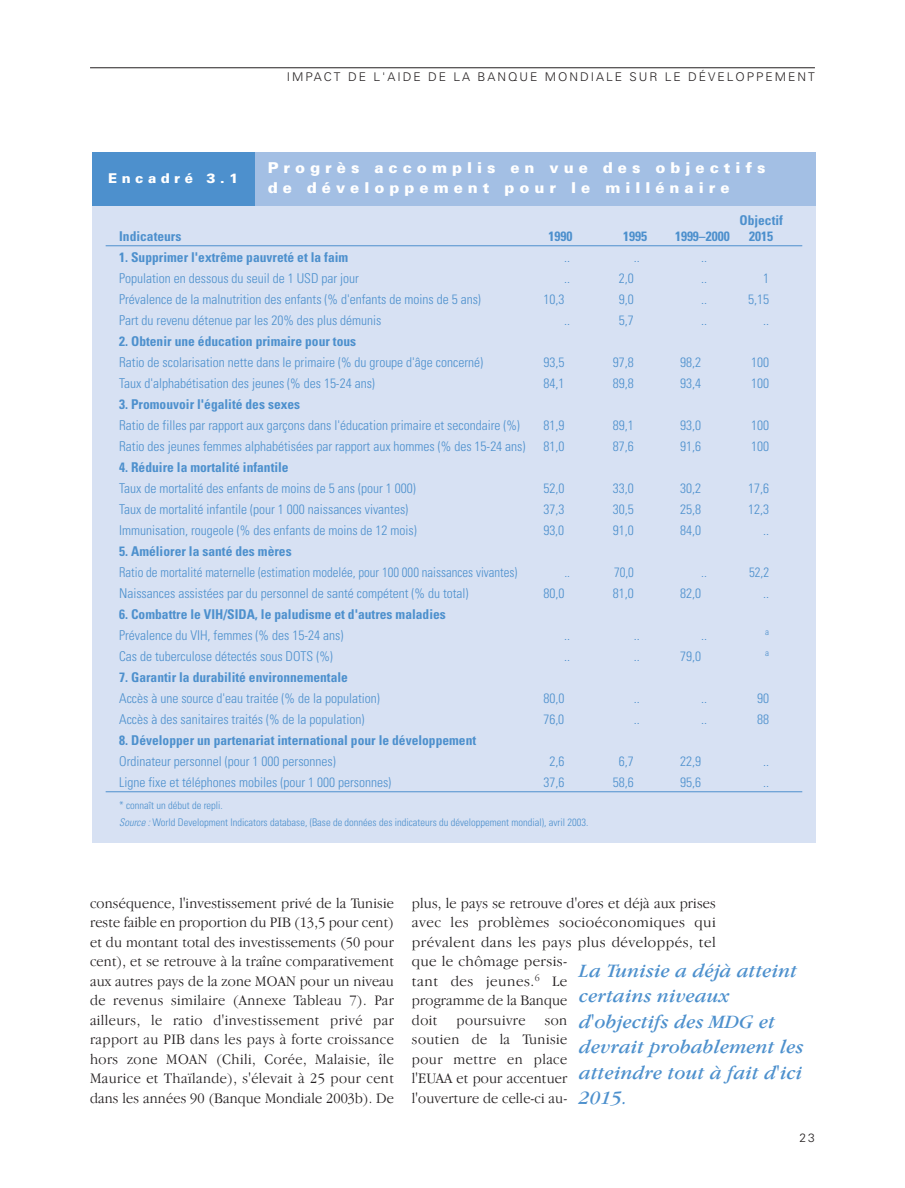
<style>
.page{position:relative;width:905px;height:1188px;background:#fff}
.page>*{position:absolute;margin:0;border:0;box-sizing:border-box;transform-origin:0 0}
.t1{font:italic 19.5px/25.5px "Garamond IT Cby BT";letter-spacing:.01em;color:#4d90cd}
.t2{font:300 15px/19.5px "Garamond IT Cby BT";letter-spacing:.025em;color:#231f20;text-align:justify;scale:.95 1}
.t3{font:900 15px/19.5px "Univers";letter-spacing:.335em;color:#fff}
.t4{font:300 condensed 13.5px "Univers";color:#4d90cd}
.t5{font:700 condensed 13.5px "Univers";color:#4d90cd}
.t6{font:300 condensed 13.5px "Univers";color:#4d90cd;scale:.95 1}
.t7{font:900 13.5px "Univers";letter-spacing:.335em;color:#fff}
.t8{font:300 12px "Univers";letter-spacing:.165em;color:#231f20}
.t9{font:300 condensed 10.5px/16.5px "Univers";color:#4d90cd}
.t10{font:300 condensed 8.85px "Univers";color:#4d90cd}
.s1{font-style:italic}
</style>
<div class="page">
<hr style="left:90px;top:67px;width:724px;height:1px;background:#231f20">
<div style="left:92px;top:201px;width:723px;height:642px;background:#d7e1f3"></div>
<hr style="left:106px;top:245px;width:696px;height:1px;background:#4d90cd">
<hr style="left:106px;top:791px;width:696px;height:1px;background:#4d90cd">
<div style="left:92px;top:152px;width:724px;height:54px;background:#a3bfe4"></div>
<div style="left:92px;top:152px;width:162px;height:54px;background:#4d90cd"></div>
<p class="t7" style="left:108px;top:173px;width:131px">Encadré 3.1</p>
<p class="t8" style="left:287px;top:72px;width:529px">IMPACT DE L'AIDE DE LA BANQUE MONDIALE SUR LE DÉVELOPPEMENT</p>
<p class="t3" style="left:268px;top:160px;width:499px">Progrès accomplis en vue des objectifs de développement pour le millénaire</p>
<p class="t5" style="left:739px;top:215px;width:45px">Objectif</p>
<p class="t5" style="left:119px;top:231px;width:64px">Indicateurs</p>
<p class="t5" style="left:548px;top:231px;width:25px">1990</p>
<p class="t5" style="left:623px;top:231px;width:25px">1995</p>
<p class="t5" style="left:675px;top:231px;width:56px">1999–2000</p>
<p class="t5" style="left:749px;top:231px;width:25px">2015</p>
<p class="t5" style="left:119px;top:252px;width:231px">1. Supprimer l'extrême pauvreté et la faim</p>
<p class="t4" style="left:564px;top:252px;width:7px">..</p>
<p class="t4" style="left:634px;top:252px;width:7px">..</p>
<p class="t4" style="left:701px;top:252px;width:7px">..</p>
<p class="t4" style="left:119px;top:273px;width:241px">Population en dessous du seuil de 1 USD par jour</p>
<p class="t4" style="left:564px;top:273px;width:7px">..</p>
<p class="t4" style="left:619px;top:273px;width:16px">2,0</p>
<p class="t4" style="left:701px;top:273px;width:7px">..</p>
<p class="t4" style="left:763px;top:273px;width:7px">1</p>
<p class="t4" style="left:119px;top:294px;width:363px">Prévalence de la malnutrition des enfants (% d'enfants de moins de 5 ans)</p>
<p class="t4" style="left:543px;top:294px;width:22px">10,3</p>
<p class="t4" style="left:619px;top:294px;width:16px">9,0</p>
<p class="t4" style="left:701px;top:294px;width:7px">..</p>
<p class="t4" style="left:748px;top:294px;width:22px">5,15</p>
<p class="t4" style="left:119px;top:315px;width:264px">Part du revenu détenue par les 20% des plus démunis</p>
<p class="t4" style="left:564px;top:315px;width:7px">..</p>
<p class="t4" style="left:619px;top:315px;width:16px">5,7</p>
<p class="t4" style="left:701px;top:315px;width:7px">..</p>
<p class="t4" style="left:763px;top:315px;width:7px">..</p>
<p class="t5" style="left:119px;top:336px;width:238px">2. Obtenir une éducation primaire pour tous</p>
<p class="t4" style="left:119px;top:357px;width:365px">Ratio de scolarisation nette dans le primaire (% du groupe d'âge concerné)</p>
<p class="t4" style="left:543px;top:357px;width:22px">93,5</p>
<p class="t4" style="left:613px;top:357px;width:22px">97,8</p>
<p class="t4" style="left:680px;top:357px;width:22px">98,2</p>
<p class="t4" style="left:751px;top:357px;width:19px">100</p>
<p class="t4" style="left:119px;top:378px;width:257px">Taux d'alphabétisation des jeunes (% des 15-24 ans)</p>
<p class="t4" style="left:543px;top:378px;width:22px">84,1</p>
<p class="t4" style="left:613px;top:378px;width:22px">89,8</p>
<p class="t4" style="left:680px;top:378px;width:22px">93,4</p>
<p class="t4" style="left:751px;top:378px;width:19px">100</p>
<p class="t5" style="left:119px;top:399px;width:183px">3. Promouvoir l'égalité des sexes</p>
<p class="t4" style="left:119px;top:420px;width:402px">Ratio de filles par rapport aux garçons dans l'éducation primaire et secondaire (%)</p>
<p class="t4" style="left:543px;top:420px;width:22px">81,9</p>
<p class="t4" style="left:613px;top:420px;width:22px">89,1</p>
<p class="t4" style="left:680px;top:420px;width:22px">93,0</p>
<p class="t4" style="left:751px;top:420px;width:19px">100</p>
<p class="t4" style="left:119px;top:441px;width:408px">Ratio des jeunes femmes alphabétisées par rapport aux hommes (% des 15-24 ans)</p>
<p class="t4" style="left:543px;top:441px;width:22px">81,0</p>
<p class="t4" style="left:613px;top:441px;width:22px">87,6</p>
<p class="t4" style="left:680px;top:441px;width:22px">91,6</p>
<p class="t4" style="left:751px;top:441px;width:19px">100</p>
<p class="t5" style="left:119px;top:462px;width:171px">4. Réduire la mortalité infantile</p>
<p class="t4" style="left:119px;top:483px;width:298px">Taux de mortalité des enfants de moins de 5 ans (pour 1 000)</p>
<p class="t4" style="left:543px;top:483px;width:22px">52,0</p>
<p class="t4" style="left:613px;top:483px;width:22px">33,0</p>
<p class="t4" style="left:680px;top:483px;width:22px">30,2</p>
<p class="t4" style="left:748px;top:483px;width:22px">17,6</p>
<p class="t4" style="left:119px;top:504px;width:290px">Taux de mortalité infantile (pour 1 000 naissances vivantes)</p>
<p class="t4" style="left:543px;top:504px;width:22px">37,3</p>
<p class="t4" style="left:613px;top:504px;width:22px">30,5</p>
<p class="t4" style="left:680px;top:504px;width:22px">25,8</p>
<p class="t4" style="left:748px;top:504px;width:22px">12,3</p>
<p class="t4" style="left:119px;top:525px;width:299px">Immunisation, rougeole (% des enfants de moins de 12 mois)</p>
<p class="t4" style="left:543px;top:525px;width:22px">93,0</p>
<p class="t4" style="left:613px;top:525px;width:22px">91,0</p>
<p class="t4" style="left:680px;top:525px;width:22px">84,0</p>
<p class="t4" style="left:763px;top:525px;width:7px">..</p>
<p class="t5" style="left:119px;top:546px;width:174px">5. Améliorer la santé des mères</p>
<p class="t6" style="left:119px;top:567px;width:420px">Ratio de mortalité maternelle (estimation modelée, pour 100 000 naissances vivantes)</p>
<p class="t6" style="left:564px;top:567px;width:7px">..</p>
<p class="t6" style="left:614px;top:567px;width:22px">70,0</p>
<p class="t6" style="left:701px;top:567px;width:7px">..</p>
<p class="t6" style="left:749px;top:567px;width:22px">52,2</p>
<p class="t4" style="left:119px;top:588px;width:351px">Naissances assistées par du personnel de santé compétent (% du total)</p>
<p class="t4" style="left:543px;top:588px;width:22px">80,0</p>
<p class="t4" style="left:613px;top:588px;width:22px">81,0</p>
<p class="t4" style="left:680px;top:588px;width:22px">82,0</p>
<p class="t4" style="left:763px;top:588px;width:7px">..</p>
<p class="t5" style="left:119px;top:609px;width:328px">6. Combattre le VIH/SIDA, le paludisme et d'autres maladies</p>
<p class="t4" style="left:119px;top:630px;width:226px">Prévalence du VIH, femmes (% des 15-24 ans)</p>
<p class="t4" style="left:564px;top:630px;width:7px">..</p>
<p class="t4" style="left:634px;top:630px;width:7px">..</p>
<p class="t4" style="left:701px;top:630px;width:7px">..</p>
<p class="t10" style="left:765px;top:629px;width:5px">a</p>
<p class="t4" style="left:119px;top:651px;width:215px">Cas de tuberculose détectés sous DOTS (%)</p>
<p class="t4" style="left:564px;top:651px;width:7px">..</p>
<p class="t4" style="left:634px;top:651px;width:7px">..</p>
<p class="t4" style="left:680px;top:651px;width:22px">79,0</p>
<p class="t10" style="left:765px;top:650px;width:5px">a</p>
<p class="t5" style="left:119px;top:672px;width:230px">7. Garantir la durabilité environnementale</p>
<p class="t4" style="left:119px;top:693px;width:262px">Accès à une source d'eau traitée (% de la population)</p>
<p class="t4" style="left:543px;top:693px;width:22px">80,0</p>
<p class="t4" style="left:634px;top:693px;width:7px">..</p>
<p class="t4" style="left:701px;top:693px;width:7px">..</p>
<p class="t4" style="left:757px;top:693px;width:13px">90</p>
<p class="t4" style="left:119px;top:714px;width:247px">Accès à des sanitaires traités (% de la population)</p>
<p class="t4" style="left:543px;top:714px;width:22px">76,0</p>
<p class="t4" style="left:634px;top:714px;width:7px">..</p>
<p class="t4" style="left:701px;top:714px;width:7px">..</p>
<p class="t4" style="left:757px;top:714px;width:13px">88</p>
<p class="t5" style="left:119px;top:735px;width:358px">8. Développer un partenariat international pour le développement</p>
<p class="t4" style="left:119px;top:756px;width:218px">Ordinateur personnel (pour 1 000 personnes)</p>
<p class="t4" style="left:549px;top:756px;width:16px">2,6</p>
<p class="t4" style="left:619px;top:756px;width:16px">6,7</p>
<p class="t4" style="left:680px;top:756px;width:22px">22,9</p>
<p class="t4" style="left:763px;top:756px;width:7px">..</p>
<p class="t4" style="left:119px;top:777px;width:273px">Ligne fixe et téléphones mobiles (pour 1 000 personnes)</p>
<p class="t4" style="left:543px;top:777px;width:22px">37,6</p>
<p class="t4" style="left:613px;top:777px;width:22px">58,6</p>
<p class="t4" style="left:680px;top:777px;width:22px">95,6</p>
<p class="t4" style="left:763px;top:777px;width:7px">..</p>
<p class="t9" style="left:119px;top:798px;width:470px">* connaît un début de repli.<br><span class="s1">Source :</span> World Development Indicators database, (Base de données des indicateurs du développement mondial), avril 2003.</p>
<p class="t2" style="left:90px;top:894px;width:321px">conséquence, l'investissement privé de la Tunisie reste faible en proportion du PIB (13,5 pour cent) et du montant total des investissements (50 pour cent), et se retrouve à la traîne comparativement aux autres pays de la zone MOAN pour un niveau de revenus similaire (Annexe Tableau 7). Par ailleurs, le ratio d'investissement privé par rapport au PIB dans les pays à forte croissance hors zone MOAN (Chili, Corée, Malaisie, île Maurice et Thaïlande), s'élevait à 25 pour cent dans les années 90 (Banque Mondiale 2003b). De</p>
<p class="t2" style="left:412px;top:894px;width:321px;text-align:left">plus, le pays se retrouve d'ores et déjà aux prises avec les problèmes socioéconomiques qui prévalent dans les pays plus développés, tel que le chômage persis-<br>tant des jeunes.<sup>6</sup> Le<br>programme de la Banque<br>doit</p>
<h1 class="t1" style="left:579px;top:959px;width:226px">La Tunisie a déjà atteint certains niveaux d'objectifs des MDG et devrait probablement les atteindre tout à fait d'ici<br>2015.</h1>
<p class="t2" style="left:456px;top:1011px;width:74px">poursuivre</p>
<p class="t2" style="left:412px;top:1011px;width:165px;text-indent:133px">son soutien de la Tunisie pour mettre en place l'EUAA et pour accentuer l'ouverture de celle-ci au-</p>
<p class="t8" style="left:799px;top:1133px;width:17px">23</p>
</div>
